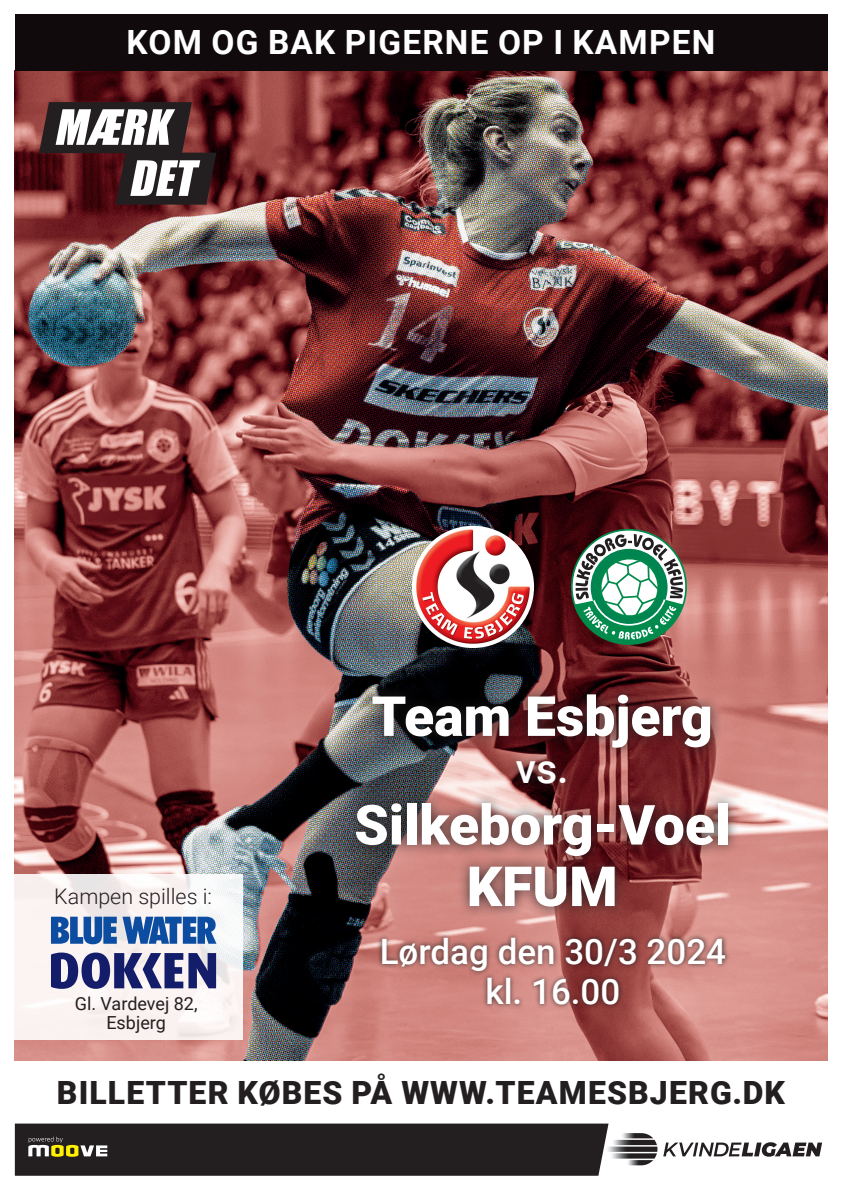
<style>
.page{position:relative;width:842px;height:1191px;background:#fff}
.page>*{position:absolute;margin:0;border:0;box-sizing:border-box;transform-origin:0 0}
.t1{font:900 55.3px "Roboto";color:#fff}
.t2{font:500 41px "Roboto";color:#fff}
.t3{font:500 35px/40px "Roboto";color:#fff;text-align:center}
.t4{font:700 33.4px "Roboto";letter-spacing:.035em;color:#fff}
.t5{font:900 32px "Roboto";letter-spacing:.035em;color:#231f20}
.t6{font:300 21.5px "Roboto";color:#231f20}
.t7{font:18px/19px "Roboto";color:#231f20;text-align:center}
</style>
<div class="page">
<svg style="left:663px;top:1142px;width:159px;height:14px"></svg>
<img style="left:613px;top:1139px;width:44px;height:6px">
<img style="left:608px;top:1146px;width:49px;height:5px">
<img style="left:612px;top:1153px;width:45px;height:5px">
<img style="left:628px;top:1160px;width:25px;height:5px">
<img style="left:622px;top:1133px;width:31px;height:5px">
<img style="left:15px;top:71px;width:812px;height:989px">
<div style="left:15px;top:14px;width:813px;height:57px;background:#110a0c"></div>
<div style="left:15px;top:1123px;width:593px;height:52px;background:#231f20"></div>
<div style="left:377px;top:932px;width:353px;height:78px;background:#231f20;opacity:.85"></div>
<div style="left:344px;top:682px;width:396px;height:237px;background:#231f20;opacity:.85"></div>
<img style="left:412px;top:526px;width:122px;height:122px;border-radius:61px">
<svg style="left:39px;top:102px;width:177px;height:103px"></svg>
<svg style="left:14px;top:874px;width:229px;height:165px;fill:#faf3f3"></svg>
<svg style="left:51px;top:952px;width:165px;height:36px"></svg>
<svg style="left:51px;top:916px;width:165px;height:28px"></svg>
<svg style="left:574px;top:534px;width:109px;height:110px"></svg>
<p class="t4" style="left:127px;top:19px;width:590px">KOM OG BAK PIGERNE OP I KAMPEN</p>
<p class="t6" style="left:54px;top:881px;width:159px">Kampen spilles i:</p>
<p class="t7" style="left:75px;top:993px;width:124px">Gl. Vardevej 82,<br>Esbjerg</p>
<h1 class="t1" style="left:372px;top:677px;width:343px">Team Esbjerg</h1>
<p class="t2" style="left:516px;top:739px;width:54px">vs.</p>
<h1 class="t1" style="left:354px;top:786px;width:377px">Silkeborg-Voel</h1>
<h1 class="t1" style="left:467px;top:847px;width:152px">KFUM</h1>
<p class="t3" style="left:380px;top:930px;width:348px">Lørdag den 30/3 2024 kl. 16.00</p>
<p class="t5" style="left:57px;top:1070px;width:729px">BILLETTER KØBES PÅ WWW.TEAMESBJERG.DK</p>
</div>
